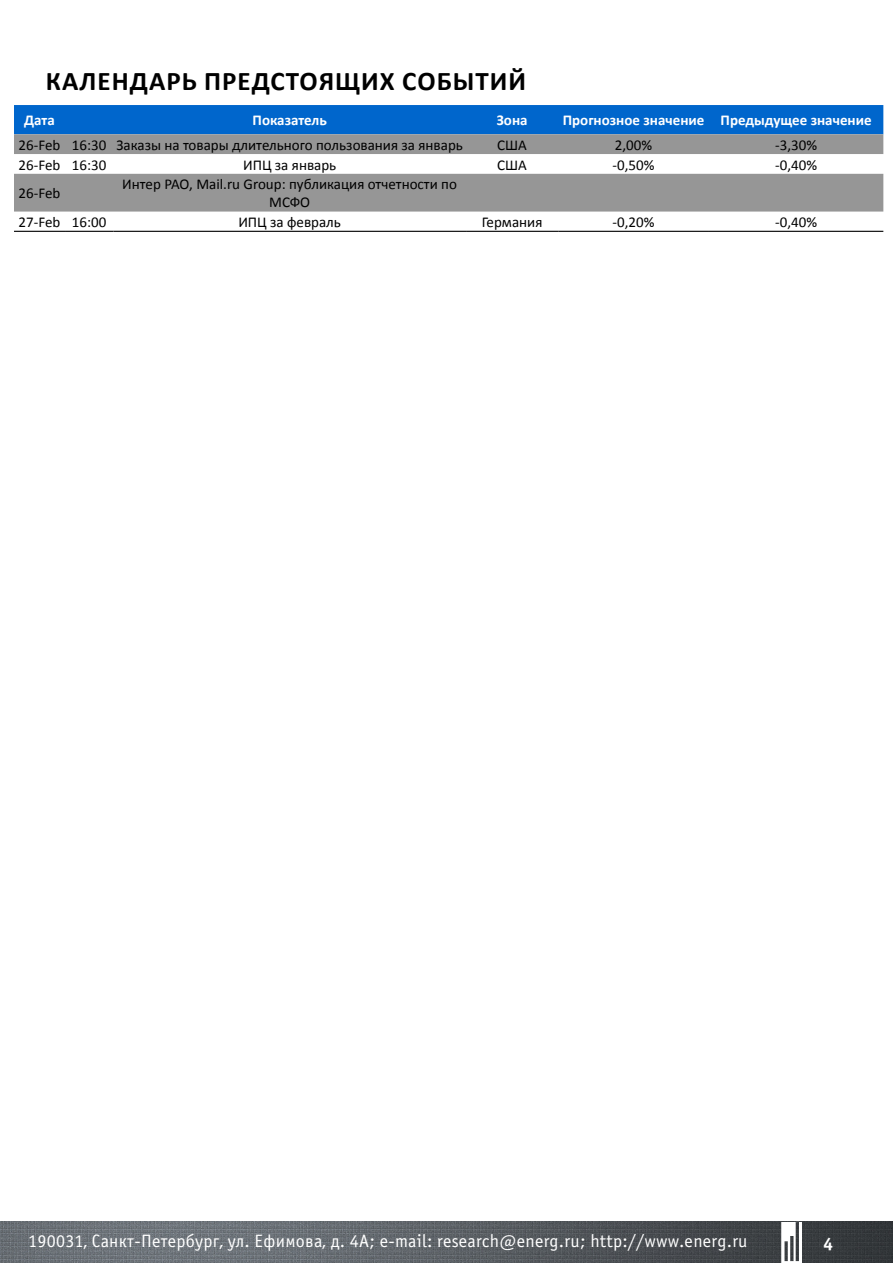
<style>
.page{position:relative;width:893px;height:1263px;background:#fff}
.page>*{position:absolute;margin:0;border:0;box-sizing:border-box;transform-origin:0 0}
.t1{font:700 27px "Calibri";color:#000}
.t2{font:18px "Officina Sans C";letter-spacing:.015em;color:#fff}
.t3{font:700 18px "Officina Sans C";color:#fff}
.t4{font:15px/18px "Calibri";color:#000;text-align:center}
.t5{font:700 15px "Calibri";color:#fff}
</style>
<div class="page">
<div style="left:14px;top:105px;width:869px;height:29px;background:#06c"></div>
<svg style="left:14px;top:134px;width:869px;height:78px;fill:#969696"></svg>
<hr style="left:14px;top:231px;width:51px;height:1px;background:#000">
<hr style="left:65px;top:231px;width:48px;height:1px;background:#000">
<hr style="left:113px;top:231px;width:353px;height:1px;background:#000">
<hr style="left:466px;top:231px;width:92px;height:1px;background:#000">
<hr style="left:558px;top:231px;width:151px;height:1px;background:#000">
<hr style="left:709px;top:231px;width:174px;height:1px;background:#000">
<img style="left:0;top:1222px;width:893px;height:41px">
<svg style="left:781px;top:1222px;width:21px;height:41px"></svg>
<h1 class="t1" style="left:46px;top:64px;width:34px">Календарь</h1>
<h1 class="t1" style="left:204px;top:64px;width:17px">предстоя</h1>
<h1 class="t1" style="left:335px;top:64px;width:86px">щих событий</h1>
<p class="t5" style="left:24px;top:111px;width:32px">Дата</p>
<p class="t5" style="left:253px;top:111px;width:76px">Показатель</p>
<p class="t5" style="left:497px;top:111px;width:32px">Зона</p>
<p class="t5" style="left:563px;top:111px;width:310px">Прогнозное значение Предыдущее значение</p>
<p class="t4" style="left:19px;top:136px;width:446px">26-Feb 16:30 Заказы на товары длительного пользования за январь</p>
<p class="t4" style="left:497px;top:136px;width:31px">США</p>
<p class="t4" style="left:615px;top:136px;width:39px">2,00%</p>
<p class="t4" style="left:775px;top:136px;width:43px">-3,30%</p>
<p class="t4" style="left:19px;top:156px;width:89px">26-Feb 16:30</p>
<p class="t4" style="left:243px;top:156px;width:95px">ИПЦ за январь</p>
<p class="t4" style="left:497px;top:156px;width:31px">США</p>
<p class="t4" style="left:613px;top:156px;width:43px">-0,50%</p>
<p class="t4" style="left:775px;top:156px;width:43px">-0,40%</p>
<p class="t4" style="left:19px;top:184px;width:43px">26-Feb</p>
<p class="t4" style="left:122px;top:175px;width:336px">Интер РАО, Mail.ru Group: публикация отчетности по<br>МСФО</p>
<p class="t4" style="left:19px;top:213px;width:89px">27-Feb 16:00</p>
<p class="t4" style="left:238px;top:213px;width:104px">ИПЦ за февраль</p>
<p class="t4" style="left:482px;top:213px;width:62px">Германия</p>
<p class="t4" style="left:613px;top:213px;width:43px">-0,20%</p>
<p class="t4" style="left:775px;top:213px;width:43px">-0,40%</p>
<p class="t2" style="left:28px;top:1231px;width:721px">190031, Санкт-Петербург, ул. Ефимова, д. 4А; e-mail: research@energ.ru; http://www.energ.ru</p>
<p class="t3" style="left:823px;top:1234px;width:12px">4</p>
<p class="t3" style="left:822px;top:1236px;width:12px">4</p>
</div>
